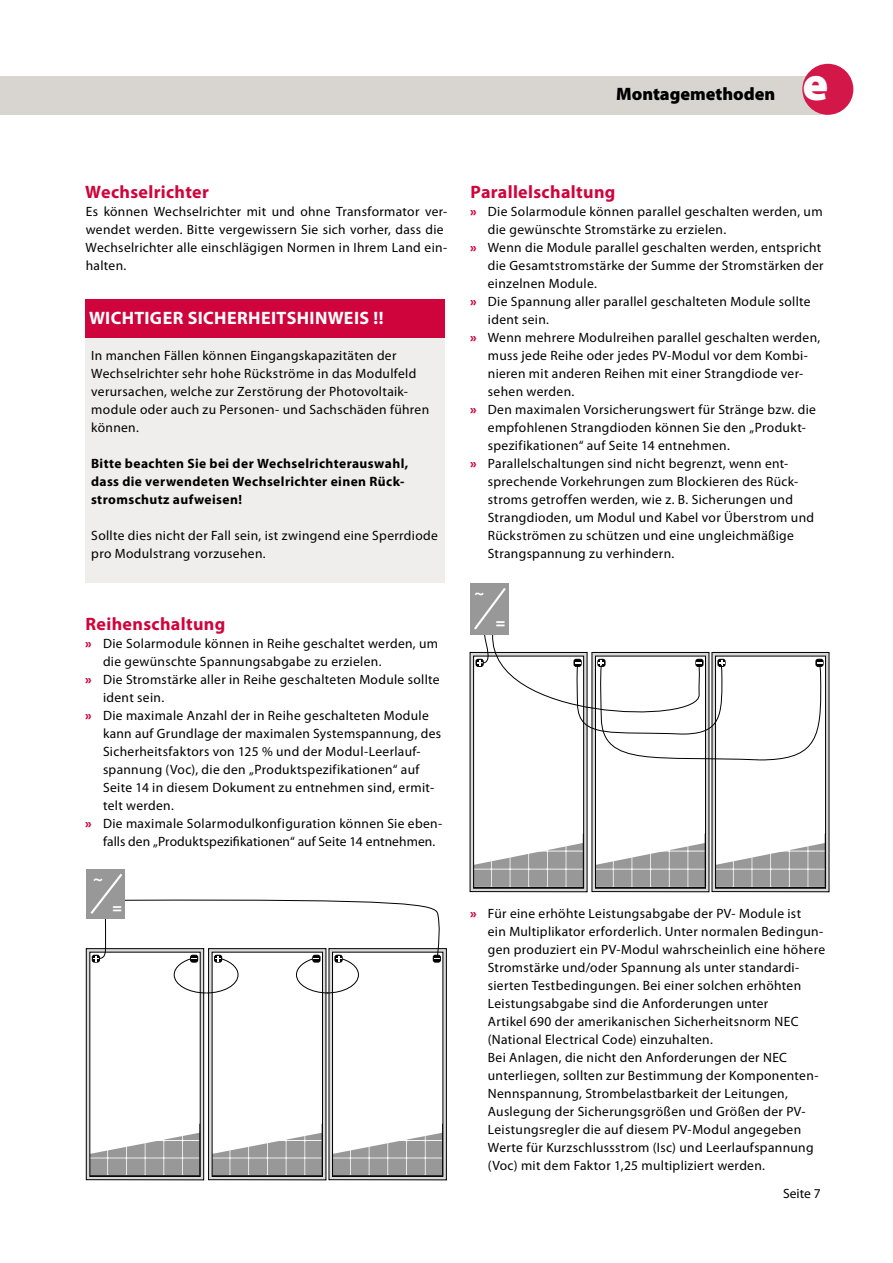
<style>
.page{position:relative;width:893px;height:1263px;background:#fff}
.page>*{position:absolute;margin:0;border:0;box-sizing:border-box;transform-origin:0 0}
.t1{font:900 48px "Myriad Pro";color:#fff}
.t2{font:700 18px "Myriad Pro";letter-spacing:.02em;color:#d0043c}
.t3{font:700 18px "Myriad Pro";letter-spacing:.02em;color:#fff}
.t4{font:900 18px "Myriad Pro";color:#000}
.t5{font:900 15.9px "Myriad Pro";color:#fff}
.t6{font:13.5px/18px "Myriad Pro";letter-spacing:.025em;color:#000}
.t7{font:700 13.5px/18px "Myriad Pro";letter-spacing:.03em;color:#000}
.t8{font:13.5px "Myriad Pro";letter-spacing:.005em;color:#000}
.s1{font-weight:900;color:#d0043c}
</style>
<div class="page">
<div style="left:85px;top:337px;width:360px;height:246px;background:#efeeec"></div>
<div style="left:85px;top:300px;width:360px;height:38px;background:#d0043c"></div>
<div style="left:0;top:77px;width:828px;height:38px;background:#d8d5d0"></div>
<div style="left:802px;top:64px;width:51px;height:51px;background:#d31749;border-radius:50%"></div>
<div style="left:470px;top:584px;width:39px;height:51px;background:#999898"></div>
<svg style="left:470px;top:588px;width:359px;height:304px"></svg>
<div style="left:87px;top:870px;width:38px;height:49px;background:#999898"></div>
<svg style="left:86px;top:871px;width:361px;height:309px"></svg>
<h2 class="t4" style="left:616px;top:84px;width:161px">Montagemethoden</h2>
<h1 class="t1" style="left:802px;top:57px;width:27px">e</h1>
<h2 class="t2" style="left:85px;top:180px;width:125px">Wechselrichter</h2>
<p class="t6" style="left:86px;top:203px;width:363px">Es können Wechselrichter mit und ohne Transformator ver&shy;wendet werden. Bitte vergewissern Sie sich vorher, dass die Wechselrichter alle einschlägigen Normen in Ihrem Land ein&shy;halten.</p>
<h2 class="t3" style="left:89px;top:306px;width:296px">WICHTIGER SICHERHEITSHINWEIS !!</h2>
<p class="t6" style="left:91px;top:347px;width:339px">In manchen Fällen können Eingangskapazitäten der Wechselrichter sehr hohe Rückströme in das Modulfeld verursachen, welche zur Zerstörung der Photovoltaik&shy;module oder auch zu Personen- und Sachschäden führen können.</p>
<p class="t7" style="left:91px;top:454px;width:319px">Bitte beachten Sie bei der Wechselrichterauswahl, dass die verwendeten Wechselrichter einen Rück&shy;stromschutz aufweisen!</p>
<p class="t6" style="left:91px;top:527px;width:348px">Sollte dies nicht der Fall sein, ist zwingend eine Sperrdiode pro Modulstrang vorzusehen.</p>
<h2 class="t2" style="left:86px;top:612px;width:141px">Reihenschaltung</h2>
<p class="t6" style="left:85px;top:635px;width:354px"><span class="s1">»</span> Die Solarmodule können in Reihe geschaltet werden, um</p>
<p class="t6" style="left:103px;top:653px;width:280px">die gewünschte Spannungsabgabe zu erzielen.</p>
<p class="t6" style="left:85px;top:671px;width:356px"><span class="s1">»</span> Die Stromstärke aller in Reihe geschalteten Module sollte</p>
<p class="t6" style="left:103px;top:689px;width:63px">ident sein.</p>
<p class="t6" style="left:85px;top:707px;width:345px"><span class="s1">»</span> Die maximale Anzahl der in Reihe geschalteten Module</p>
<p class="t6" style="left:103px;top:725px;width:340px">kann auf Grundlage der maximalen Systemspannung, des</p>
<p class="t6" style="left:103px;top:743px;width:319px">Sicherheitsfaktors von 125 % und der Modul-Leerlauf-</p>
<p class="t6" style="left:103px;top:761px;width:318px">spannung (Voc), die den „Produktspezifikationen“ auf</p>
<p class="t6" style="left:103px;top:779px;width:333px">Seite 14 in diesem Dokument zu entnehmen sind, ermit-</p>
<p class="t6" style="left:103px;top:797px;width:72px">telt werden.</p>
<p class="t6" style="left:85px;top:815px;width:359px"><span class="s1">»</span> Die maximale Solarmodulkonfiguration können Sie eben-</p>
<p class="t8" style="left:103px;top:834px;width:334px">falls den „Produktspezifikationen“ auf Seite 14 entnehmen.</p>
<p class="t5" style="left:112px;top:899px;width:11px">=</p>
<h2 class="t2" style="left:470px;top:180px;width:146px">Parallelschaltung</h2>
<p class="t6" style="left:470px;top:203px;width:354px"><span class="s1">»</span> Die Solarmodule können parallel geschalten werden, um</p>
<p class="t6" style="left:488px;top:221px;width:240px">die gewünschte Stromstärke zu erzielen.</p>
<p class="t6" style="left:470px;top:239px;width:353px"><span class="s1">»</span> Wenn die Module parallel geschalten werden, entspricht</p>
<p class="t6" style="left:488px;top:257px;width:337px">die Gesamtstromstärke der Summe der Stromstärken der</p>
<p class="t6" style="left:488px;top:275px;width:111px">einzelnen Module.</p>
<p class="t6" style="left:470px;top:293px;width:342px"><span class="s1">»</span> Die Spannung aller parallel geschalteten Module sollte</p>
<p class="t6" style="left:488px;top:311px;width:63px">ident sein.</p>
<p class="t6" style="left:470px;top:329px;width:352px"><span class="s1">»</span> Wenn mehrere Modulreihen parallel geschalten werden,</p>
<p class="t6" style="left:488px;top:347px;width:322px">muss jede Reihe oder jedes PV-Modul vor dem Kombi-</p>
<p class="t6" style="left:488px;top:365px;width:317px">nieren mit anderen Reihen mit einer Strangdiode ver-</p>
<p class="t6" style="left:488px;top:383px;width:88px">sehen werden.</p>
<p class="t6" style="left:470px;top:401px;width:347px"><span class="s1">»</span> Den maximalen Vorsicherungswert für Stränge bzw. die</p>
<p class="t6" style="left:488px;top:419px;width:320px">empfohlenen Strangdioden können Sie den „Produkt-</p>
<p class="t6" style="left:488px;top:437px;width:243px">spezifikationen“ auf Seite 14 entnehmen.</p>
<p class="t6" style="left:470px;top:455px;width:320px"><span class="s1">»</span> Parallelschaltungen sind nicht begrenzt, wenn ent-</p>
<p class="t6" style="left:488px;top:473px;width:312px">sprechende Vorkehrungen zum Blockieren des Rück-</p>
<p class="t6" style="left:488px;top:491px;width:307px">stroms getroffen werden, wie z. B. Sicherungen und</p>
<p class="t6" style="left:488px;top:509px;width:328px">Strangdioden, um Modul und Kabel vor Überstrom und</p>
<p class="t6" style="left:488px;top:527px;width:308px">Rückströmen zu schützen und eine ungleichmäßige</p>
<p class="t6" style="left:488px;top:545px;width:188px">Strangspannung zu verhindern.</p>
<p class="t5" style="left:496px;top:614px;width:11px">=</p>
<p class="t6" style="left:488px;top:905px;width:339px;text-indent:-18px"><span class="s1">»</span> Für eine erhöhte Leistungsabgabe der PV- Module ist<br>ein Multiplikator erforderlich. Unter normalen Bedingun&shy;gen produziert ein PV-Modul wahrscheinlich eine höhere Stromstärke und/oder Spannung als unter standardi&shy;sierten Testbedingungen. Bei einer solchen erhöhten Leistungsabgabe sind die Anforderungen unter<br>Artikel 690 der amerikanischen Sicherheitsnorm NEC (National Electrical Code) einzuhalten.<br>Bei Anlagen, die nicht den Anforderungen der NEC unterliegen, sollten zur Bestimmung der Komponenten-Nennspannung, Strombelastbarkeit der Leitungen, Auslegung der Sicherungsgrößen und Größen der PV-Leistungsregler die auf diesem PV-Modul angegeben Werte für Kurzschlussstrom (Isc) und Leerlaufspannung (Voc) mit dem Faktor 1,25 multipliziert werden.</p>
<p class="t6" style="left:783px;top:1185px;width:39px">Seite 7</p>
</div>
